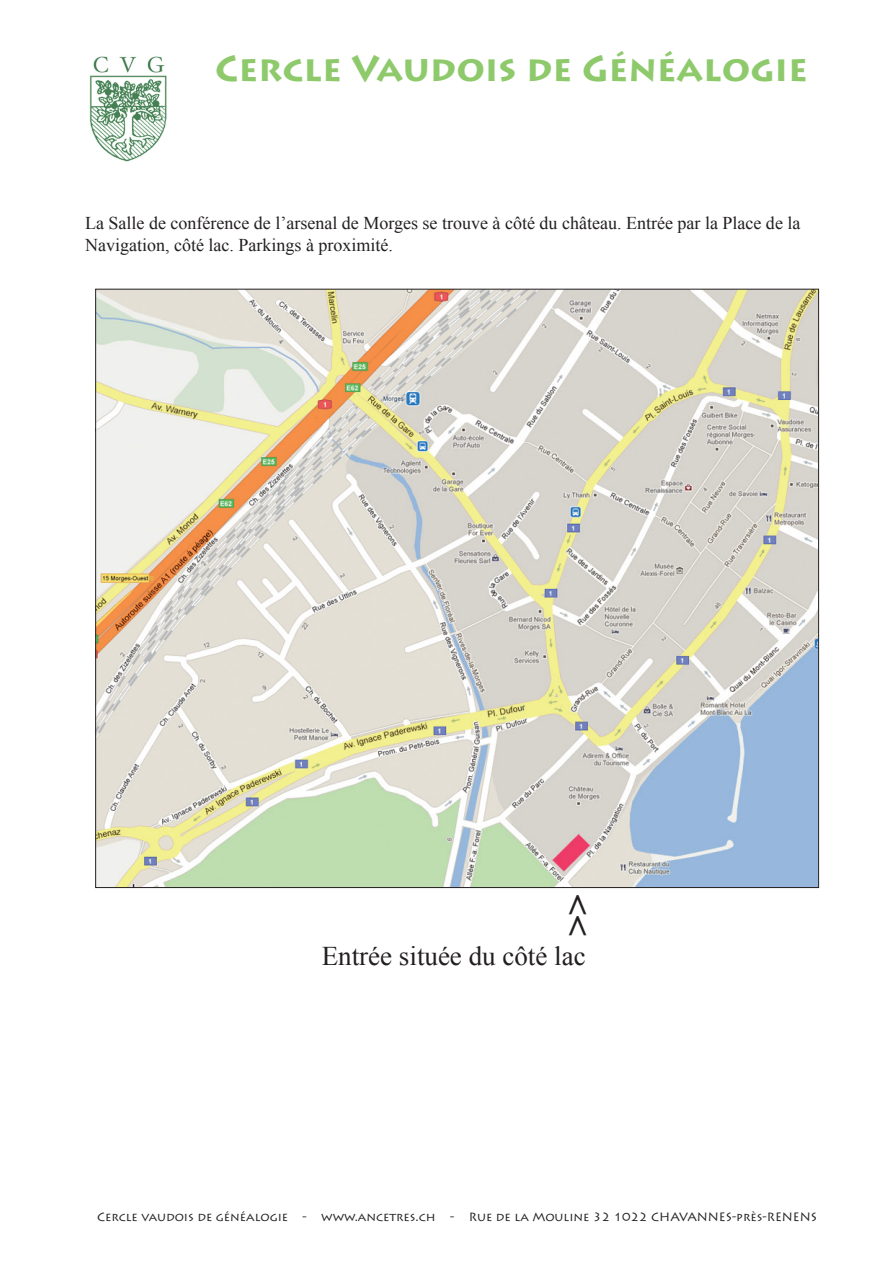
<style>
.page{position:relative;width:893px;height:1263px;background:#fff}
.page>*{position:absolute;margin:0;border:0;box-sizing:border-box;transform-origin:0 0}
.t1{font:700 36px "Lithos Pro";color:#8eca6c}
.t2{font:700 36px "Times New Roman";color:#231f20}
.t3{font:27px "Times New Roman";color:#231f20}
.t4{font:18px/21.6px "Times New Roman";color:#231f20}
.t5{font:12px "Lithos Pro";color:#231f20}
</style>
<div class="page">
<img style="left:89px;top:56px;width:78px;height:106px">
<img style="left:97px;top:291px;width:720px;height:595px">
<h1 class="t1" style="left:215px;top:47px;width:594px">Cercle Vaudois de Généalogie</h1>
<p class="t4" style="left:85px;top:212px;width:717px">La Salle de conférence de l’arsenal de Morges se trouve à côté du château. Entrée par la Place de la<br>Navigation, côté lac. Parkings à proximité.</p>
<p class="t2" style="left:553px;top:935px;width:43px;rotate:-90deg">&gt;&gt;</p>
<p class="t3" style="left:322px;top:938px;width:265px">Entrée située du côté lac</p>
<p class="t5" style="left:97px;top:1209px;width:721px">Cercle vaudois de généalogie - www.ancetres.ch - Rue de la Mouline 32 1022 CHAVANNES-près-RENENS</p>
</div>
